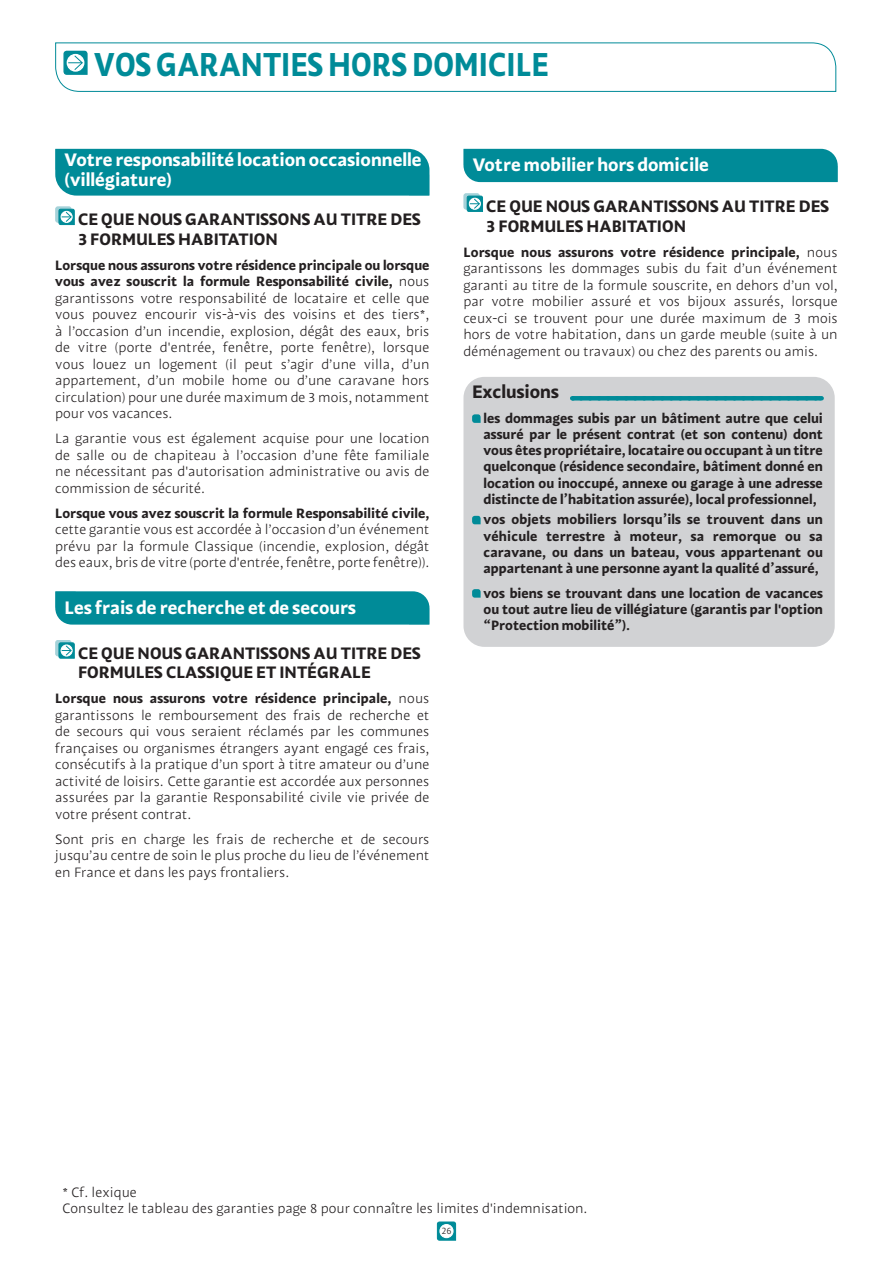
<style>
.page{position:relative;width:893px;height:1263px;background:#fff}
.page>*{position:absolute;margin:0;border:0;box-sizing:border-box;transform-origin:0 0}
.t1{font:33px "MAAF Bold";color:#008b98;scale:.89 1}
.t2{font:18px/19.5px "MAAF Bold";color:#fff}
.t3{font:18px "MAAF Bold";color:#231f20}
.t4{font:16.5px/19.8px "MAAF Bold";color:#231f20}
.t5{font:13.5px/16.5px "MAAF Light";color:#231f20;text-align:justify}
.t6{font:13.5px/16.2px "MAAF Bold";color:#231f20;text-align:justify}
.t7{font:9.3px "MAAF Light";color:#231f20}
.s1{font-family:"MAAF Light"}
</style>
<div class="page">
<svg style="left:436px;top:1221px;width:21px;height:20px"></svg>
<div style="left:440px;top:1224px;width:13px;height:14px;background:#fff;border-radius:50%"></div>
<div style="left:439px;top:1224px;width:15px;height:14px;border:1px solid #fff;border-radius:50%"></div>
<svg style="left:55px;top:42px;width:782px;height:50px"></svg>
<div style="left:55px;top:149px;width:374px;height:47px;background:#008b98"></div>
<div style="left:56px;top:149px;width:20px;height:21px;background:#008b98"></div>
<div style="left:409px;top:175px;width:20px;height:20px;background:#008b98"></div>
<div style="left:56px;top:207px;width:15px;height:15px;background:#a5d2d9;border-radius:2px"></div>
<div style="left:55px;top:206px;width:17px;height:17px;border:1px solid #a5d2d9;border-radius:2px"></div>
<svg style="left:58px;top:208px;width:17px;height:17px"></svg>
<svg style="left:55px;top:591px;width:374px;height:34px;background:#088e9b"></svg>
<div style="left:56px;top:592px;width:20px;height:16px;background:#008b98"></div>
<div style="left:409px;top:608px;width:20px;height:16px;background:#008b98"></div>
<div style="left:56px;top:640px;width:15px;height:16px;background:#a5d2d9;border-radius:2px"></div>
<div style="left:55px;top:640px;width:17px;height:16px;border:1px solid #a5d2d9;border-radius:2px"></div>
<svg style="left:58px;top:642px;width:17px;height:17px"></svg>
<div style="left:463px;top:149px;width:375px;height:33px;background:#008b98"></div>
<div style="left:464px;top:149px;width:20px;height:16px;background:#008b98"></div>
<div style="left:817px;top:166px;width:20px;height:16px;background:#008b98"></div>
<div style="left:464px;top:194px;width:15px;height:15px;background:#a5d2d9;border-radius:2px"></div>
<div style="left:463px;top:193px;width:17px;height:17px;border:1px solid #a5d2d9;border-radius:2px"></div>
<svg style="left:466px;top:195px;width:17px;height:17px"></svg>
<div style="left:463px;top:377px;width:372px;height:270px;background:#d1d2d4;border-radius:21px"></div>
<hr style="left:572px;top:396px;width:249px;height:4px;background:#008b98">
<svg style="left:472px;top:414px;width:9px;height:9px"></svg>
<svg style="left:472px;top:516px;width:9px;height:8px"></svg>
<svg style="left:472px;top:589px;width:9px;height:9px"></svg>
<h1 class="t1" style="left:94px;top:53px;width:512px">VOS GARANTIES HORS DOMICILE</h1>
<h2 class="t2" style="left:65px;top:152px;width:359px">Votre responsabilité location occasionnelle (villégiature)</h2>
<p class="t4" style="left:78px;top:211px;width:344px">CE QUE NOUS GARANTISSONS AU TITRE DES<br>3 FORMULES HABITATION</p>
<p class="t6" style="left:55px;top:258px;width:376px">Lorsque nous assurons votre résidence principale ou lorsque vous avez souscrit la formule Responsabilité civile, <span class="s1">nous</span></p>
<p class="t5" style="left:55px;top:291px;width:376px">garantissons votre responsabilité de locataire et celle que vous pouvez encourir vis-à-vis des voisins et des tiers*, à l’occasion d’un incendie, explosion, dégât des eaux, bris de vitre (porte d'entrée, fenêtre, porte fenêtre), lorsque vous louez un logement (il peut s’agir d’une villa, d’un appartement, d’un mobile home ou d’une caravane hors circulation) pour une durée maximum de 3 mois, notamment pour vos vacances.</p>
<p class="t5" style="left:55px;top:432px;width:376px">La garantie vous est également acquise pour une location de salle ou de chapiteau à l’occasion d’une fête familiale ne nécessitant pas d'autorisation administrative ou avis de commission de sécurité.</p>
<p class="t6" style="left:55px;top:506px;width:376px">Lorsque vous avez souscrit la formule Responsabilité civile,</p>
<p class="t5" style="left:55px;top:523px;width:376px">cette garantie vous est accordée à l’occasion d’un événement prévu par la formule Classique (incendie, explosion, dégât des eaux, bris de vitre (porte d'entrée, fenêtre, porte fenêtre)).</p>
<h2 class="t2" style="left:65px;top:600px;width:293px">Les frais de recherche et de secours</h2>
<p class="t4" style="left:78px;top:645px;width:344px">CE QUE NOUS GARANTISSONS AU TITRE DES<br>FORMULES CLASSIQUE ET INTÉGRALE</p>
<p class="t6" style="left:55px;top:692px;width:376px">Lorsque nous assurons votre résidence principale, <span class="s1">nous</span></p>
<p class="t5" style="left:55px;top:708px;width:376px">garantissons le remboursement des frais de recherche et de secours qui vous seraient réclamés par les communes françaises ou organismes étrangers ayant engagé ces frais, consécutifs à la pratique d’un sport à titre amateur ou d’une activité de loisirs. Cette garantie est accordée aux personnes assurées par la garantie Responsabilité civile vie privée de votre présent contrat.</p>
<p class="t5" style="left:55px;top:832px;width:376px">Sont pris en charge les frais de recherche et de secours jusqu’au centre de soin le plus proche du lieu de l’événement en France et dans les pays frontaliers.</p>
<h2 class="t2" style="left:473px;top:157px;width:237px">Votre mobilier hors domicile</h2>
<p class="t4" style="left:486px;top:198px;width:344px">CE QUE NOUS GARANTISSONS AU TITRE DES<br>3 FORMULES HABITATION</p>
<p class="t6" style="left:463px;top:245px;width:376px">Lorsque nous assurons votre résidence principale, <span class="s1">nous</span></p>
<p class="t5" style="left:463px;top:262px;width:376px">garantissons les dommages subis du fait d’un événement garanti au titre de la formule souscrite, en dehors d’un vol, par votre mobilier assuré et vos bijoux assurés, lorsque ceux-ci se trouvent pour une durée maximum de 3 mois hors de votre habitation, dans un garde meuble (suite à un déménagement ou travaux) ou chez des parents ou amis.</p>
<h2 class="t3" style="left:472px;top:385px;width:88px">Exclusions</h2>
<p class="t6" style="left:483px;top:411px;width:341px">les dommages subis par un bâtiment autre que celui assuré par le présent contrat (et son contenu) dont vous êtes propriétaire, locataire ou occupant à un titre quelconque (résidence secondaire, bâtiment donné en location ou inoccupé, annexe ou garage à une adresse distincte de l’habitation assurée), local professionnel,</p>
<p class="t6" style="left:483px;top:513px;width:341px">vos objets mobiliers lorsqu’ils se trouvent dans un véhicule terrestre à moteur, sa remorque ou sa caravane, ou dans un bateau, vous appartenant ou appartenant à une personne ayant la qualité d’assuré,</p>
<p class="t6" style="left:483px;top:586px;width:341px">vos biens se trouvant dans une location de vacances ou tout autre lieu de villégiature (garantis par l'option “Protection mobilité”).</p>
<p class="t5" style="left:62px;top:1186px;width:527px">* Cf. lexique<br>Consultez le tableau des garanties page 8 pour connaître les limites d'indemnisation.</p>
<p class="t7" style="left:441px;top:1227px;width:12px">26</p>
</div>
